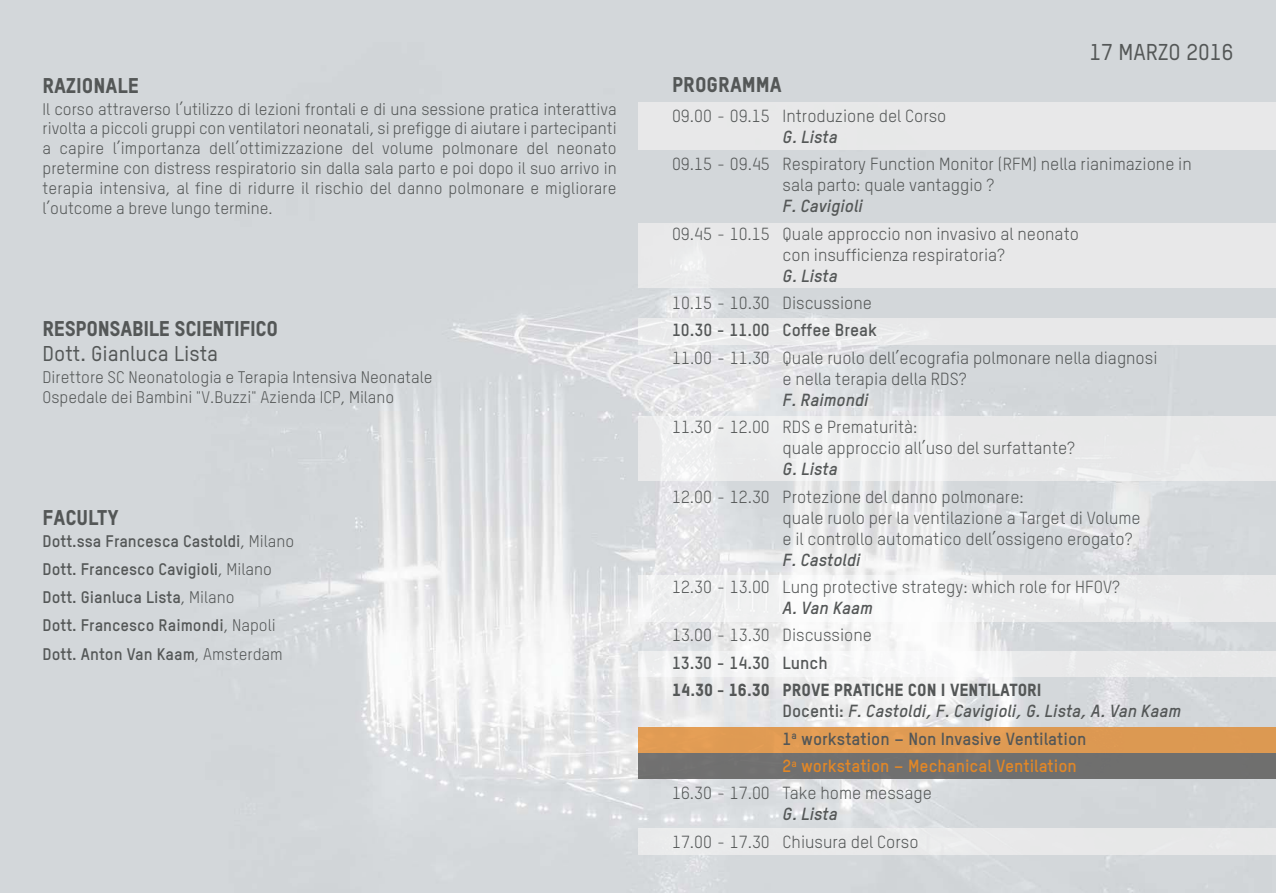
<style>
.page{position:relative;width:1276px;height:893px;background:#fff}
.page>*{position:absolute;margin:0;border:0;box-sizing:border-box;transform-origin:0 0}
.t1{font:500 22.5px "TSTARPRO";color:#545757}
.t2{font:21px "TSTARPRO Headline";letter-spacing:-.015em;color:#545757}
.t3{font:500 21px "TSTARPRO";color:#545757}
.t4{font:17.25px/21px "TSTARPRO";color:#545757}
.t5{font:italic 700 17.25px "TSTARPRO";color:#545757}
.t6{font:700 17.25px "TSTARPRO";color:#545757}
.t7{font:17.25px "TSTARPRO Headline";color:#545757}
.t8{font:700 17.25px "TSTARPRO";color:#e18727}
.t9{font:16.5px/19.8px "TSTARPRO";color:#545757;text-align:justify}
.t10{font:700 16.5px/28.3px "TSTARPRO";color:#545757}
.s1{font-weight:400}
.s2{font-style:normal}
</style>
<div class="page">
<img style="left:0;top:0;width:1276px;height:893px">
<div style="left:638px;top:103px;width:638px;height:47px;background:#e8e8e9"></div>
<div style="left:638px;top:223px;width:638px;height:64px;background:#e8e8e9"></div>
<img style="left:638px;top:416px;width:638px;height:64px">
<div style="left:638px;top:318px;width:638px;height:26px;background:#e8e8e9"></div>
<div style="left:638px;top:829px;width:638px;height:25px;background:#e9e9ea"></div>
<img style="left:638px;top:575px;width:638px;height:47px">
<img style="left:638px;top:727px;width:638px;height:51px">
<img style="left:638px;top:651px;width:638px;height:25px">
<p class="t2" style="left:43px;top:73px;width:98px">RAZIONALE</p>
<p class="t9" style="left:43px;top:101px;width:576px">Il corso attraverso l’utilizzo di lezioni frontali e di una sessione pratica interattiva rivolta a piccoli gruppi con ventilatori neonatali, si prefigge di aiutare i partecipanti a capire l’importanza dell’ottimizzazione del volume polmonare del neonato pretermine con distress respiratorio sin dalla sala parto e poi dopo il suo arrivo in terapia intensiva, al fine di ridurre il rischio del danno polmonare e migliorare l’outcome a breve lungo termine.</p>
<p class="t2" style="left:43px;top:316px;width:237px">RESPONSABILE SCIENTIFICO</p>
<p class="t3" style="left:43px;top:346px;width:177px">Dott. Gianluca Lista</p>
<p class="t9" style="left:43px;top:369px;width:391px">Direttore SC Neonatologia e Terapia Intensiva Neonatale<br>Ospedale dei Bambini "V.Buzzi" Azienda ICP, Milano</p>
<p class="t2" style="left:43px;top:505px;width:78px">FACULTY</p>
<p class="t10" style="left:43px;top:528px;width:253px">Dott.ssa Francesca Castoldi<span class="s1">, Milano </span>Dott. Francesco Cavigioli<span class="s1">, Milano </span>Dott. Gianluca Lista<span class="s1">, Milano<br></span>Dott. Francesco Raimondi<span class="s1">, Napoli </span>Dott. Anton Van Kaam<span class="s1">, Amsterdam</span></p>
<h1 class="t1" style="left:1089px;top:44px;width:146px">17 MARZO 2016</h1>
<p class="t2" style="left:672px;top:73px;width:111px">PROGRAMMA</p>
<p class="t4" style="left:672px;top:107px;width:276px">09.00 - 09.15 Introduzione del Corso</p>
<p class="t5" style="left:782px;top:131px;width:56px">G. Lista</p>
<p class="t4" style="left:782px;top:156px;width:411px;text-indent:-111px">09.15 - 09.45 Respiratory Function Monitor (RFM) nella rianimazione in sala parto: quale vantaggio ?</p>
<p class="t5" style="left:782px;top:200px;width:82px">F. Cavigioli</p>
<p class="t4" style="left:782px;top:225px;width:298px;text-indent:-111px">09.45 - 10.15 Quale approccio non invasivo al neonato con insufficienza respiratoria?</p>
<p class="t5" style="left:782px;top:269px;width:56px">G. Lista</p>
<p class="t4" style="left:672px;top:294px;width:201px">10.15 - 10.30 Discussione</p>
<p class="t6" style="left:672px;top:324px;width:206px">10.30 - 11.00 Coffee Break</p>
<p class="t4" style="left:782px;top:349px;width:376px;text-indent:-111px">11.00 - 11.30 Quale ruolo dell’ecografia polmonare nella diagnosi e nella terapia della RDS?</p>
<p class="t5" style="left:782px;top:394px;width:87px">F. Raimondi</p>
<p class="t4" style="left:782px;top:419px;width:294px;text-indent:-111px">11.30 - 12.00 RDS e Prematurità:<br>quale approccio all’uso del surfattante?</p>
<p class="t5" style="left:782px;top:463px;width:56px">G. Lista</p>
<p class="t4" style="left:782px;top:488px;width:359px;text-indent:-111px">12.00 - 12.30 Protezione del danno polmonare:<br>quale ruolo per la ventilazione a Target di Volume e il controllo automatico dell’ossigeno erogato?</p>
<p class="t5" style="left:782px;top:553px;width:79px">F. Castoldi</p>
<p class="t4" style="left:672px;top:578px;width:449px">12.30 - 13.00 Lung protective strategy: which role for HFOV?</p>
<p class="t5" style="left:782px;top:602px;width:91px">A. Van Kaam</p>
<p class="t4" style="left:672px;top:627px;width:201px">13.00 - 13.30 Discussione</p>
<p class="t6" style="left:672px;top:656px;width:157px">13.30 - 14.30 Lunch</p>
<p class="t7" style="left:672px;top:680px;width:371px">14.30 - 16.30 PROVE PRATICHE CON I VENTILATORI</p>
<p class="t5" style="left:782px;top:705px;width:400px"><span class="s2">Docenti:</span> F. Castoldi, F. Cavigioli, G. Lista, A. Van Kaam</p>
<p class="t6" style="left:782px;top:732px;width:305px">1<sup>a</sup> workstation – Non Invasive Ventilation</p>
<p class="t8" style="left:782px;top:760px;width:296px">2<sup>a</sup> workstation – Mechanical Ventilation</p>
<p class="t4" style="left:672px;top:785px;width:261px">16.30 - 17.00 Take home message</p>
<p class="t5" style="left:782px;top:808px;width:56px">G. Lista</p>
<p class="t4" style="left:672px;top:833px;width:248px">17.00 - 17.30 Chiusura del Corso</p>
</div>
